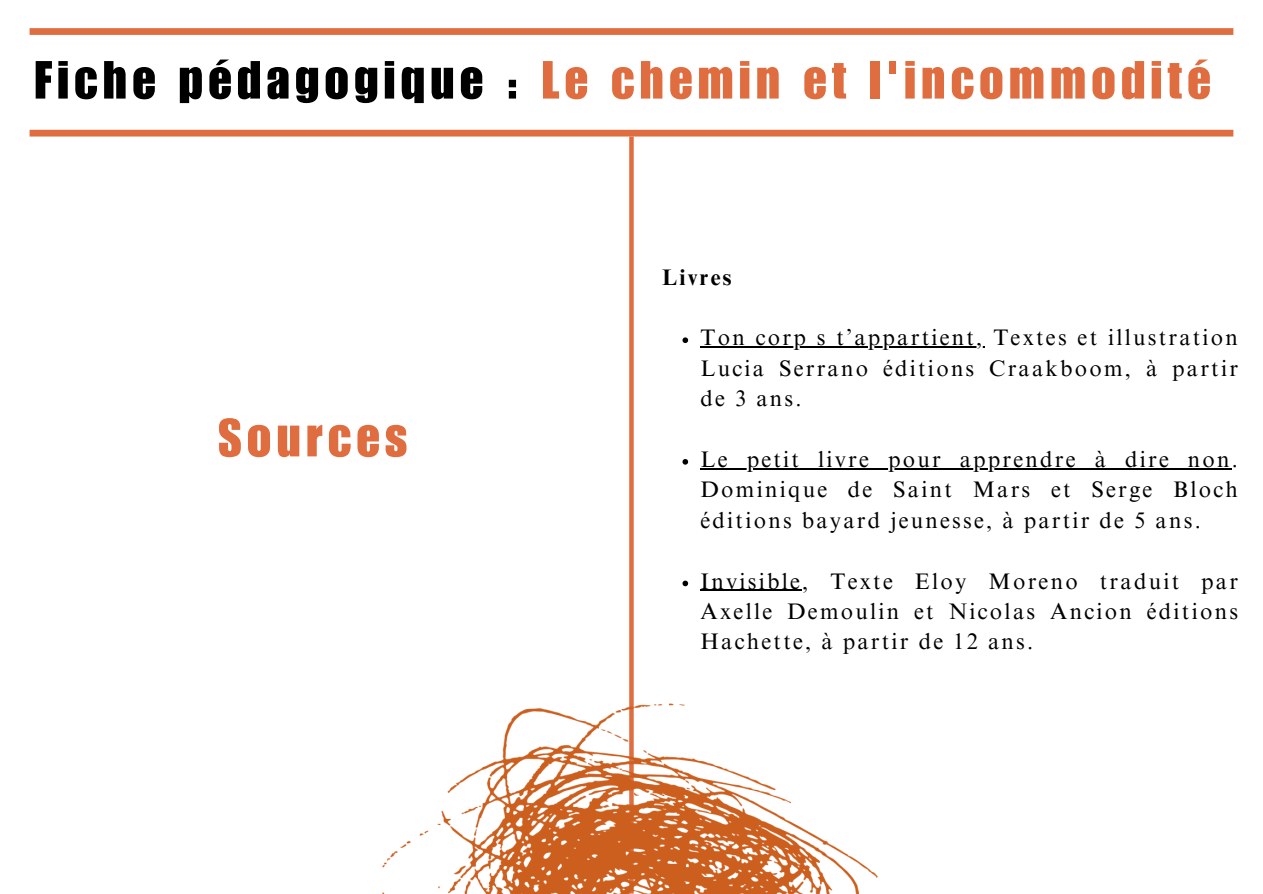
<style>
.page{position:relative;width:1263px;height:894px;background:#fff}
.page>*{position:absolute;margin:0;border:0;box-sizing:border-box;transform-origin:0 0}
.t1{font:52.5px "Impact LT Std";letter-spacing:.1em;color:#df6d40}
.t2{font:22.5px/30.3px "Times NRMT Pro";letter-spacing:.1em;color:#000;text-align:justify}
.t3{font:700 22.5px "Times NRMT Pro";letter-spacing:.1em;color:#000}
.s1{color:#000}
</style>
<div class="page">
<div style="left:30px;top:130px;width:1203px;height:6px;background:#df6d40"></div>
<div style="left:30px;top:28px;width:1203px;height:7px;background:#df6d40"></div>
<div style="left:629px;top:136px;width:5px;height:757px;background:#df6d40"></div>
<svg style="left:682px;top:337px;width:6px;height:6px"></svg>
<hr style="left:700px;top:346px;width:285px;height:1px;background:#000">
<svg style="left:682px;top:459px;width:6px;height:5px"></svg>
<hr style="left:700px;top:468px;width:532px;height:1px;background:#000">
<img style="left:382px;top:571px;width:496px;height:322px">
<p class="t1" style="left:35px;top:61px;width:1177px"><span class="s1">Fiche pédagogique :</span> Le chemin et l'incommodité</p>
<h1 class="t3" style="left:662px;top:268px;width:71px">Livres</h1>
<p class="t1" style="left:218px;top:419px;width:190px">Sources</p>
<p class="t2" style="left:700px;top:325px;width:539px">Ton corp s t’appartient, Textes et illustration Lucia Serrano éditions Craakboom, à partir de 3 ans.</p>
<p class="t2" style="left:700px;top:446px;width:539px">Le petit livre pour apprendre à dire non.<br>Dominique de Saint Mars et Serge Bloch éditions bayard jeunesse, à partir de 5 ans.</p>
<h2 class="t2" style="left:700px;top:568px;width:539px">Invisible, Texte Eloy Moreno traduit par Axelle Demoulin et Nicolas Ancion éditions Hachette, à partir de 12 ans.</h2>
</div>
